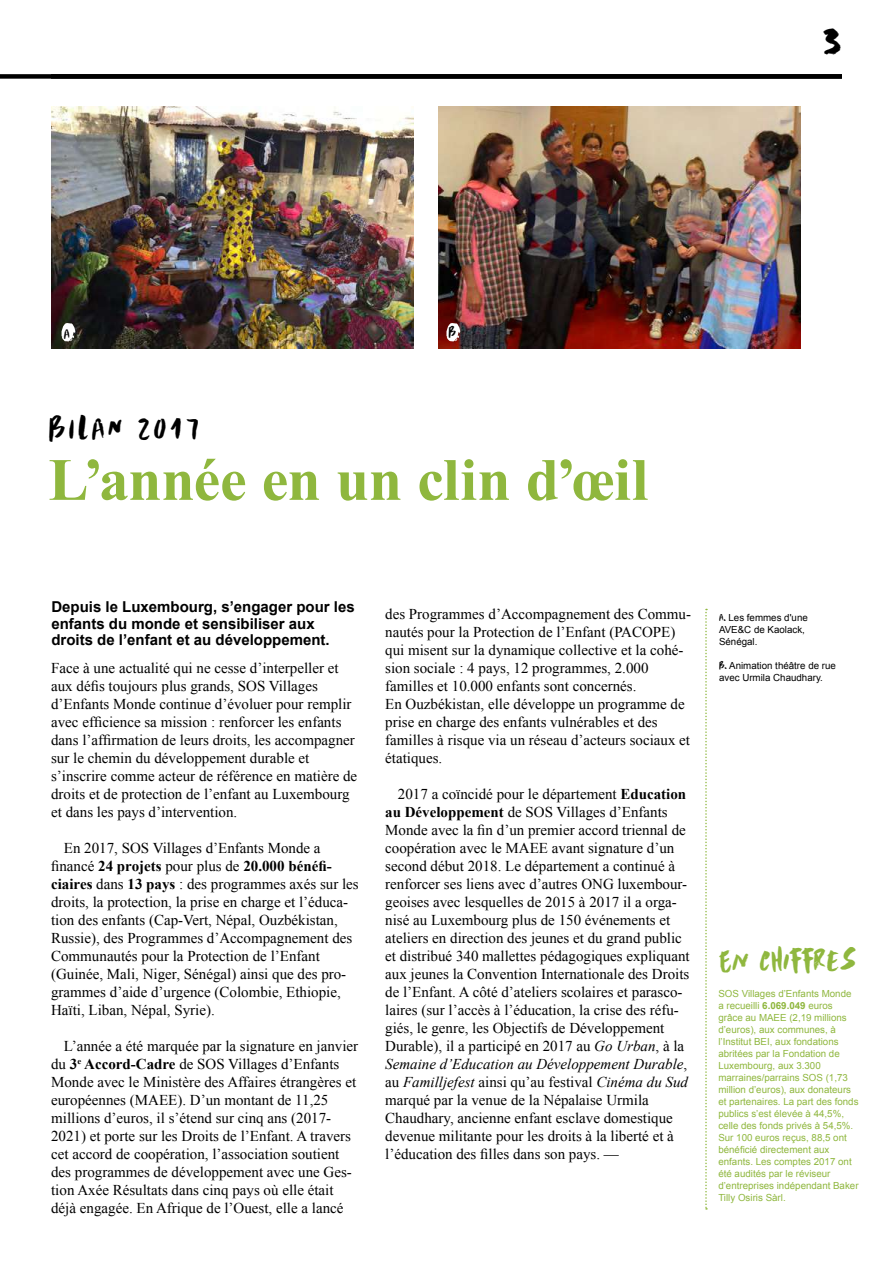
<style>
.page{position:relative;width:893px;height:1263px;background:#fff}
.page>*{position:absolute;margin:0;border:0;box-sizing:border-box;transform-origin:0 0}
.t1{font:700 60px "Times New Roman";letter-spacing:-.005em;color:#8fb73e}
.t2{font:42px "Scrawny Cat SOS Headline";color:#000}
.t3{font:31.5px "Scrawny Cat SOS Headline";color:#8fb73e}
.t4{font:30px "Scrawny Cat SOS Headline";letter-spacing:.1em;color:#000}
.t5{font:15px/18px "Times New Roman";color:#000}
.t6{font:700 15px/16.5px "Arial";color:#000}
.t7{font:13.5px "Scrawny Cat SOS Headline";color:#000}
.t8{font:9.75px/12px "Arial";color:#8fb73e}
.t9{font:9.75px/12px "Arial";color:#000}
.s1{font-weight:700}
.s2{font-style:italic}
.s3{font-family:"Scrawny Cat SOS Headline"}
</style>
<div class="page">
<img style="left:438px;top:106px;width:362px;height:243px">
<img style="left:51px;top:106px;width:362px;height:243px">
<div style="left:0;top:74px;width:842px;height:5px;background:#000"></div>
<svg style="left:705px;top:609px;width:2px;height:600px"></svg>
<svg style="left:62px;top:323px;width:13px;height:18px"></svg>
<svg style="left:446px;top:323px;width:14px;height:18px"></svg>
<h2 class="t2" style="left:822px;top:15px;width:21px">3</h2>
<p class="t7" style="left:64px;top:325px;width:7px">A</p>
<p class="t7" style="left:449px;top:324px;width:9px">B</p>
<h3 class="t4" style="left:48px;top:410px;width:152px">BILAN 2017</h3>
<h1 class="t1" style="left:48px;top:438px;width:601px">L’année en un clin d’œil</h1>
<p class="t6" style="left:51px;top:599px;width:305px">Depuis le Luxembourg, s’engager pour les enfants du monde et sensibiliser aux droits de l’enfant et au développement.</p>
<p class="t5" style="left:51px;top:658px;width:308px">Face à une actualité qui ne cesse d’interpeller et aux défis toujours plus grands, SOS Villages d’Enfants Monde continue d’évoluer pour remplir avec efficience sa mission : renforcer les enfants dans l’affirmation de leurs droits, les accompagner sur le chemin du développement durable et s’inscrire comme acteur de référence en matière de droits et de protection de l’enfant au Luxembourg et dans les pays d’intervention.</p>
<p class="t5" style="left:51px;top:838px;width:309px;text-indent:13px">En 2017, SOS Villages d’Enfants Monde a financé <span class="s1">24 projets</span> pour plus de <span class="s1">20.000 bénéfi&shy;ciaires</span> dans <span class="s1">13 pays</span> : des programmes axés sur les droits, la protection, la prise en charge et l’éduca&shy;tion des enfants (Cap-Vert, Népal, Ouzbékistan, Russie), des Programmes d’Accompagnement des Communautés pour la Protection de l’Enfant (Guinée, Mali, Niger, Sénégal) ainsi que des pro&shy;grammes d’aide d’urgence (Colombie, Ethiopie, Haïti, Liban, Népal, Syrie).</p>
<p class="t5" style="left:51px;top:1036px;width:309px;text-indent:13px">L’année a été marquée par la signature en janvier du <span class="s1">3</span><sup>e</sup> <span class="s1">Accord-Cadre</span> de SOS Villages d’Enfants Monde avec le Ministère des Affaires étrangères et européennes (MAEE). D’un montant de 11,25 millions d’euros, il s’étend sur cinq ans (2017- 2021) et porte sur les Droits de l’Enfant. A travers cet accord de coopération, l’association soutient des programmes de développement avec une Ges&shy;tion Axée Résultats dans cinq pays où elle était déjà engagée. En Afrique de l’Ouest, elle a lancé</p>
<p class="t5" style="left:385px;top:604px;width:307px">des Programmes d’Accompagnement des Commu&shy;nautés pour la Protection de l’Enfant (PACOPE) qui misent sur la dynamique collective et la cohé&shy;sion sociale : 4 pays, 12 programmes, 2.000 familles et 10.000 enfants sont concernés.<br>En Ouzbékistan, elle développe un programme de prise en charge des enfants vulnérables et des familles à risque via un réseau d’acteurs sociaux et étatiques.</p>
<p class="t5" style="left:385px;top:784px;width:306px;text-indent:13px">2017 a coïncidé pour le département <span class="s1">Education au Développement</span> de SOS Villages d’Enfants Monde avec la fin d’un premier accord triennal de coopération avec le MAEE avant signature d’un second début 2018. Le département a continué à renforcer ses liens avec d’autres ONG luxembour&shy;geoises avec lesquelles de 2015 à 2017 il a orga&shy;nisé au Luxembourg plus de 150 événements et ateliers en direction des jeunes et du grand public et distribué 340 mallettes pédagogiques expliquant aux jeunes la Convention Internationale des Droits de l’Enfant. A côté d’ateliers scolaires et parasco&shy;laires (sur l’accès à l’éducation, la crise des réfu&shy;giés, le genre, les Objectifs de Développement Durable), il a participé en 2017 au <span class="s2">Go Urban</span>, à la <span class="s2">Semaine d’Education au Développement Durable</span>, au <span class="s2">Familljefest</span> ainsi qu’au festival <span class="s2">Cinéma du Sud </span>marqué par la venue de la Népalaise Urmila Chaudhary, ancienne enfant esclave domestique devenue militante pour les droits à la liberté et à l’éducation des filles dans son pays. —</p>
<p class="t9" style="left:719px;top:611px;width:90px"><span class="s3">A.</span> Les femmes d'une<br>AVE&amp;C de Kaolack,<br>Sénégal.</p>
<p class="t9" style="left:719px;top:659px;width:118px"><span class="s3">B.</span> Animation théâtre de rue avec Urmila Chaudhary.</p>
<h3 class="t3" style="left:718px;top:941px;width:140px">EN CHIFFRES</h3>
<p class="t8" style="left:718px;top:987px;width:142px">SOS Villages d’Enfants Monde a recueilli <span class="s1">6.069.049</span> euros grâce au MAEE (2,19 millions d’euros), aux communes, à l’Institut BEI, aux fondations abritées par la Fondation de<br>Luxembourg, aux 3.300 marraines/parrains SOS (1,73 million d’euros), aux donateurs et partenaires. La part des fonds publics s’est élevée à 44,5%, celle des fonds privés à 54,5%.<br>Sur 100 euros reçus, 88,5 ont bénéficié directement aux enfants. Les comptes 2017 ont été audités par le réviseur d’entreprises indépendant Baker<br>Tilly Osiris Sàrl.</p>
</div>
